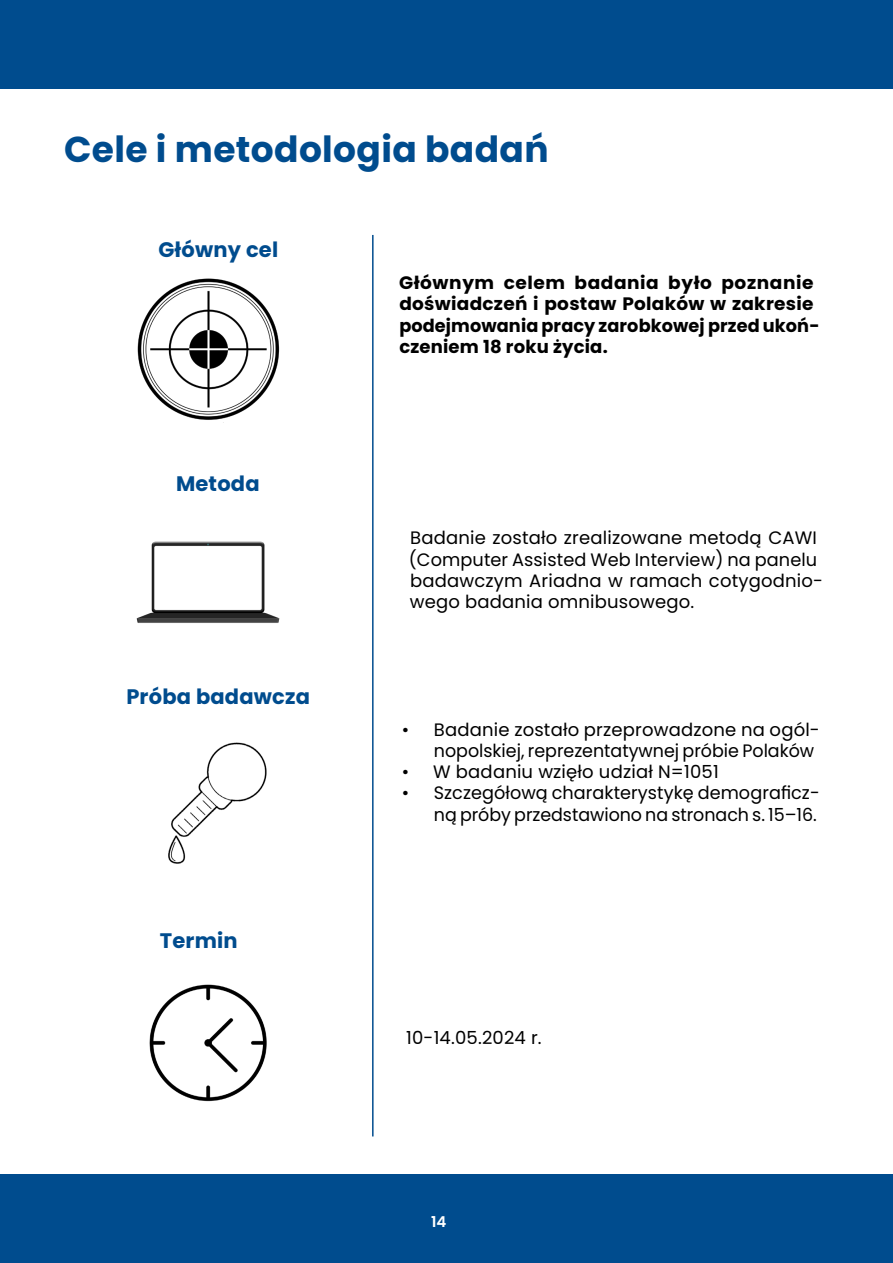
<style>
.page{position:relative;width:893px;height:1263px;background:#fff}
.page>*{position:absolute;margin:0;border:0;box-sizing:border-box;transform-origin:0 0}
.t1{font:700 36px "Poppins";letter-spacing:.01em;color:#004c8e}
.t2{font:700 21px "Poppins";letter-spacing:.01em;color:#004c8e}
.t3{font:18px/21.3px "Poppins";letter-spacing:.01em;color:#000}
.t4{font:700 18px/21.3px "Poppins";letter-spacing:.015em;color:#000}
.t5{font:600 15px "Poppins";color:#fff}
</style>
<div class="page">
<div style="left:0;top:1175px;width:893px;height:88px;background:#004c8e"></div>
<hr style="left:372px;top:235px;width:2px;height:901px;background:#004c8e">
<img style="left:137px;top:278px;width:143px;height:142px">
<img style="left:136px;top:541px;width:144px;height:82px">
<img style="left:149px;top:984px;width:118px;height:118px">
<img style="left:168px;top:742px;width:99px;height:122px">
<div style="left:0;top:0;width:893px;height:88px;background:#004c8e"></div>
<h1 class="t1" style="left:64px;top:128px;width:486px">Cele i metodologia badań</h1>
<p class="t2" style="left:158px;top:238px;width:121px">Główny cel</p>
<p class="t2" style="left:176px;top:472px;width:85px">Metoda</p>
<p class="t2" style="left:126px;top:684px;width:185px">Próba badawcza</p>
<p class="t2" style="left:160px;top:929px;width:79px">Termin</p>
<p class="t4" style="left:399px;top:272px;width:422px">Głównym celem badania było poznanie doświadczeń i postaw Polaków w zakresie podejmowania pracy zarobkowej przed ukoń&shy;czeniem 18 roku życia.</p>
<p class="t3" style="left:409px;top:527px;width:416px">Badanie zostało zrealizowane metodą CAWI (Computer Assisted Web Interview) na panelu badawczym Ariadna w ramach cotygodnio&shy;wego badania omnibusowego.</p>
<p class="t3" style="left:434px;top:719px;width:387px;text-indent:-32px">• Badanie zostało przeprowadzone na ogól&shy;nopolskiej, reprezentatywnej próbie Polaków</p>
<p class="t3" style="left:402px;top:761px;width:319px">• W badaniu wzięło udział N=1051</p>
<p class="t3" style="left:402px;top:783px;width:420px;text-align:right">• Szczegółową charakterystykę demograficz&shy;ną próby przedstawiono na stronach s. 15–16.</p>
<p class="t3" style="left:406px;top:1027px;width:137px">10-14.05.2024 r.</p>
<p class="t5" style="left:431px;top:1213px;width:17px">14</p>
</div>
